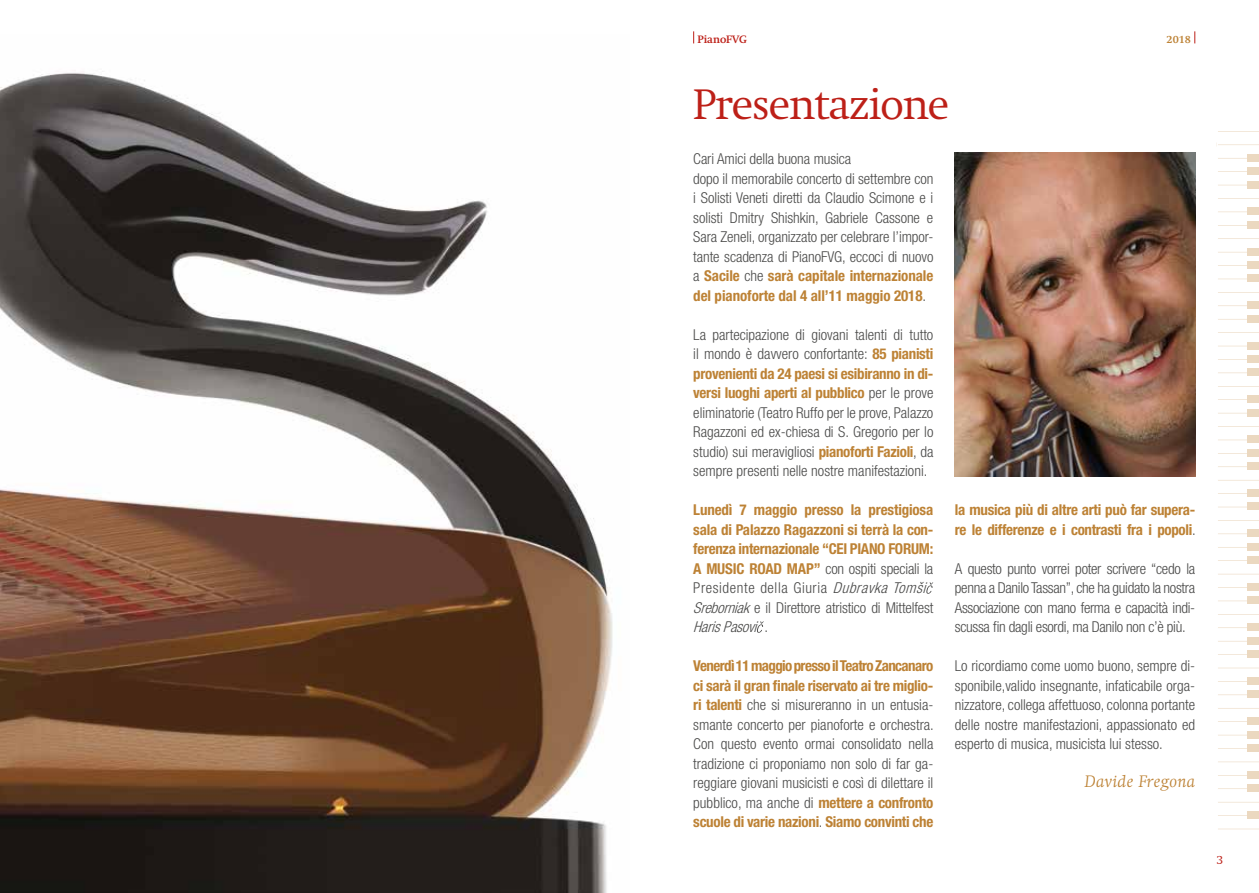
<style>
.page{position:relative;width:1259px;height:893px;background:#fff}
.page>*{position:absolute;margin:0;border:0;box-sizing:border-box;transform-origin:0 0}
.t1{font:300 42px "Swift";letter-spacing:-.025em;color:#bd2018}
.t2{font:italic 300 16.5px "Swift";letter-spacing:.03em;color:#bd8235}
.t3{font:300 condensed 15px/19.5px "Helvetica Neue";letter-spacing:-.005em;color:#4a4a49;text-align:justify}
.t4{font:700 condensed 15px/19.5px "Helvetica Neue";letter-spacing:-.02em;color:#bd8235}
.t5{font:300 12px "Swift";color:#bd2018}
.t6{font:700 10.5px "Swift";color:#bd2018}
.t7{font:700 10.5px "Swift";color:#bd8235}
.s1{font-weight:700;color:#bd8235}
.s2{font-weight:300;color:#4a4a49}
.s3{font-weight:300;font-style:italic;color:#4a4a49}
</style>
<div class="page">
<img style="left:0;top:71px;width:613px;height:822px">
<svg style="left:926px;top:582px;width:7px;height:12px"></svg>
<svg style="left:757px;top:621px;width:7px;height:12px"></svg>
<img style="left:955px;top:153px;width:240px;height:323px">
<svg style="left:1194px;top:31px;width:1px;height:12px"></svg>
<svg style="left:693px;top:31px;width:1px;height:12px"></svg>
<div style="left:1247px;top:181px;width:12px;height:7px;background:#ebd8c0"></div>
<div style="left:1247px;top:154px;width:12px;height:7px;background:#ebd8c0"></div>
<div style="left:1247px;top:168px;width:12px;height:7px;background:#ebd8c0"></div>
<div style="left:1247px;top:369px;width:12px;height:7px;background:#ebd8c0"></div>
<div style="left:1247px;top:208px;width:12px;height:7px;background:#ebd8c0"></div>
<div style="left:1247px;top:221px;width:12px;height:7px;background:#ebd8c0"></div>
<div style="left:1247px;top:261px;width:12px;height:7px;background:#ebd8c0"></div>
<div style="left:1247px;top:275px;width:12px;height:7px;background:#ebd8c0"></div>
<div style="left:1247px;top:248px;width:12px;height:7px;background:#ebd8c0"></div>
<div style="left:1247px;top:409px;width:12px;height:7px;background:#ebd8c0"></div>
<div style="left:1247px;top:449px;width:12px;height:7px;background:#ebd8c0"></div>
<div style="left:1247px;top:436px;width:12px;height:7px;background:#ebd8c0"></div>
<div style="left:1247px;top:396px;width:12px;height:7px;background:#ebd8c0"></div>
<div style="left:1247px;top:342px;width:12px;height:7px;background:#ebd8c0"></div>
<div style="left:1247px;top:355px;width:12px;height:7px;background:#ebd8c0"></div>
<div style="left:1247px;top:302px;width:12px;height:7px;background:#ebd8c0"></div>
<div style="left:1247px;top:315px;width:12px;height:7px;background:#ebd8c0"></div>
<div style="left:1247px;top:463px;width:12px;height:7px;background:#ebd8c0"></div>
<div style="left:1247px;top:650px;width:12px;height:8px;background:#ebd8c0"></div>
<div style="left:1247px;top:490px;width:12px;height:7px;background:#ebd8c0"></div>
<div style="left:1247px;top:503px;width:12px;height:7px;background:#ebd8c0"></div>
<div style="left:1247px;top:543px;width:12px;height:7px;background:#ebd8c0"></div>
<div style="left:1247px;top:557px;width:12px;height:7px;background:#ebd8c0"></div>
<div style="left:1247px;top:530px;width:12px;height:7px;background:#ebd8c0"></div>
<div style="left:1247px;top:691px;width:12px;height:7px;background:#ebd8c0"></div>
<div style="left:1247px;top:731px;width:12px;height:7px;background:#ebd8c0"></div>
<div style="left:1247px;top:718px;width:12px;height:7px;background:#ebd8c0"></div>
<div style="left:1247px;top:677px;width:12px;height:7px;background:#ebd8c0"></div>
<div style="left:1247px;top:624px;width:12px;height:7px;background:#ebd8c0"></div>
<div style="left:1247px;top:637px;width:12px;height:7px;background:#ebd8c0"></div>
<div style="left:1247px;top:583px;width:12px;height:7px;background:#ebd8c0"></div>
<div style="left:1247px;top:597px;width:12px;height:7px;background:#ebd8c0"></div>
<div style="left:1247px;top:744px;width:12px;height:7px;background:#ebd8c0"></div>
<div style="left:1247px;top:771px;width:12px;height:7px;background:#ebd8c0"></div>
<div style="left:1247px;top:785px;width:12px;height:7px;background:#ebd8c0"></div>
<div style="left:1247px;top:811px;width:12px;height:7px;background:#ebd8c0"></div>
<hr style="left:1218px;top:829px;width:41px;height:1px;background:#ebd8c0">
<hr style="left:1218px;top:815px;width:41px;height:1px;background:#ebd8c0">
<hr style="left:1218px;top:802px;width:41px;height:1px;background:#ebd8c0">
<hr style="left:1218px;top:788px;width:41px;height:1px;background:#ebd8c0">
<hr style="left:1218px;top:775px;width:41px;height:1px;background:#ebd8c0">
<hr style="left:1218px;top:762px;width:41px;height:1px;background:#ebd8c0">
<hr style="left:1218px;top:748px;width:41px;height:1px;background:#ebd8c0">
<hr style="left:1218px;top:735px;width:41px;height:1px;background:#ebd8c0">
<hr style="left:1218px;top:721px;width:41px;height:1px;background:#ebd8c0">
<hr style="left:1218px;top:708px;width:41px;height:1px;background:#ebd8c0">
<hr style="left:1218px;top:694px;width:41px;height:1px;background:#ebd8c0">
<hr style="left:1218px;top:681px;width:41px;height:1px;background:#ebd8c0">
<hr style="left:1218px;top:668px;width:41px;height:1px;background:#ebd8c0">
<hr style="left:1218px;top:654px;width:41px;height:1px;background:#ebd8c0">
<hr style="left:1218px;top:641px;width:41px;height:1px;background:#ebd8c0">
<hr style="left:1218px;top:627px;width:41px;height:1px;background:#ebd8c0">
<hr style="left:1218px;top:614px;width:41px;height:1px;background:#ebd8c0">
<hr style="left:1218px;top:601px;width:41px;height:1px;background:#ebd8c0">
<hr style="left:1218px;top:587px;width:41px;height:1px;background:#ebd8c0">
<hr style="left:1218px;top:574px;width:41px;height:1px;background:#ebd8c0">
<hr style="left:1218px;top:560px;width:41px;height:1px;background:#ebd8c0">
<hr style="left:1218px;top:547px;width:41px;height:1px;background:#ebd8c0">
<hr style="left:1218px;top:534px;width:41px;height:1px;background:#ebd8c0">
<hr style="left:1218px;top:520px;width:41px;height:1px;background:#ebd8c0">
<hr style="left:1218px;top:507px;width:41px;height:1px;background:#ebd8c0">
<hr style="left:1218px;top:493px;width:41px;height:1px;background:#ebd8c0">
<hr style="left:1218px;top:480px;width:41px;height:1px;background:#ebd8c0">
<hr style="left:1218px;top:466px;width:41px;height:1px;background:#ebd8c0">
<hr style="left:1218px;top:453px;width:41px;height:1px;background:#ebd8c0">
<hr style="left:1218px;top:440px;width:41px;height:1px;background:#ebd8c0">
<hr style="left:1218px;top:426px;width:41px;height:1px;background:#ebd8c0">
<hr style="left:1218px;top:413px;width:41px;height:1px;background:#ebd8c0">
<hr style="left:1218px;top:399px;width:41px;height:1px;background:#ebd8c0">
<hr style="left:1218px;top:386px;width:41px;height:1px;background:#ebd8c0">
<hr style="left:1218px;top:373px;width:41px;height:1px;background:#ebd8c0">
<hr style="left:1218px;top:359px;width:41px;height:1px;background:#ebd8c0">
<hr style="left:1218px;top:346px;width:41px;height:1px;background:#ebd8c0">
<hr style="left:1218px;top:332px;width:41px;height:1px;background:#ebd8c0">
<hr style="left:1218px;top:319px;width:41px;height:1px;background:#ebd8c0">
<hr style="left:1218px;top:305px;width:41px;height:1px;background:#ebd8c0">
<hr style="left:1218px;top:292px;width:41px;height:1px;background:#ebd8c0">
<hr style="left:1218px;top:279px;width:41px;height:1px;background:#ebd8c0">
<hr style="left:1218px;top:265px;width:41px;height:1px;background:#ebd8c0">
<hr style="left:1218px;top:252px;width:41px;height:1px;background:#ebd8c0">
<hr style="left:1218px;top:238px;width:41px;height:1px;background:#ebd8c0">
<hr style="left:1218px;top:225px;width:41px;height:1px;background:#ebd8c0">
<hr style="left:1218px;top:212px;width:41px;height:1px;background:#ebd8c0">
<hr style="left:1218px;top:198px;width:41px;height:1px;background:#ebd8c0">
<hr style="left:1218px;top:185px;width:41px;height:1px;background:#ebd8c0">
<hr style="left:1218px;top:171px;width:41px;height:1px;background:#ebd8c0">
<hr style="left:1218px;top:158px;width:41px;height:1px;background:#ebd8c0">
<hr style="left:1218px;top:145px;width:41px;height:1px;background:#ebd8c0">
<hr style="left:1218px;top:131px;width:41px;height:1px;background:#ebd8c0">
<p class="t6" style="left:697px;top:34px;width:51px">PianoFVG</p>
<h1 class="t1" style="left:693px;top:80px;width:258px">Presentazione</h1>
<p class="t7" style="left:1166px;top:34px;width:26px">2018</p>
<p class="t3" style="left:693px;top:149px;width:242px;text-align:left">Cari Amici della buona musica<br>dopo il memorabile concerto di settembre con i Solisti Veneti diretti da Claudio Scimone e i solisti Dmitry Shishkin, Gabriele Cassone e Sara Zeneli, organizzato per celebrare l’impor&shy;tante scadenza di PianoFVG, eccoci di nuovo a <span class="s1">Sacile</span> che <span class="s1">sarà capitale internazionale del pianoforte dal 4 all’11 maggio 2018</span>.</p>
<p class="t3" style="left:693px;top:325px;width:242px">La partecipazione di giovani talenti di tutto il mondo è davvero confortante: <span class="s1">85 pianisti provenienti da 24 paesi si esibiranno in di&shy;versi luoghi aperti al pubblico</span> per le prove eliminatorie (Teatro Ruffo per le prove, Palazzo Ragazzoni ed ex-chiesa di S. Gregorio per lo studio) sui meravigliosi <span class="s1">pianoforti Fazioli</span>, da sempre presenti nelle nostre manifestazioni.</p>
<p class="t4" style="left:693px;top:500px;width:242px">Lunedì 7 maggio presso la prestigiosa sala di Palazzo Ragazzoni si terrà la con&shy;ferenza internazionale “CEI PIANO FORUM:<br>A MUSIC ROAD MAP” <span class="s2">con ospiti speciali la Presidente della Giuria</span> <span class="s3">DubravkaTomši Sreborniak</span><span class="s2">e il Direttore atristico di Mittelfest </span><span class="s3">HarisPasovi</span> <span class="s2">.</span></p>
<p class="t3" style="left:693px;top:656px;width:242px"><span class="s1">Venerdì 11 maggio presso il Teatro Zancanaro ci sarà il gran finale riservato ai tre miglio&shy;ri talenti</span> che si misureranno in un entusia&shy;smante concerto per pianoforte e orchestra.<br>Con questo evento ormai consolidato nella tradizione ci proponiamo non solo di far ga&shy;reggiare giovani musicisti e così di dilettare il pubblico, ma anche di <span class="s1">mettere a confronto scuole di varie nazioni</span>. <span class="s1">Siamo convinti che</span></p>
<p class="t4" style="left:955px;top:500px;width:242px">la musica più di altre arti può far supera&shy;re le differenze e i contrasti fra i popoli<span class="s2">.</span></p>
<p class="t3" style="left:955px;top:558px;width:242px">A questo punto vorrei poter scrivere “cedo la penna a Danilo Tassan”, che ha guidato la nostra Associazione con mano ferma e capacità indi&shy;scussa fin dagli esordi, ma Danilo non c’è più.</p>
<p class="t3" style="left:955px;top:656px;width:242px">Lo ricordiamo come uomo buono, sempre di&shy;sponibile,valido insegnante, infaticabile orga&shy;nizzatore, collega affettuoso, colonna portante delle nostre manifestazioni, appassionato ed esperto di musica, musicista lui stesso.</p>
<p class="t2" style="left:1084px;top:771px;width:112px">Davide Fregona</p>
<p class="t5" style="left:1216px;top:853px;width:8px">3</p>
</div>
